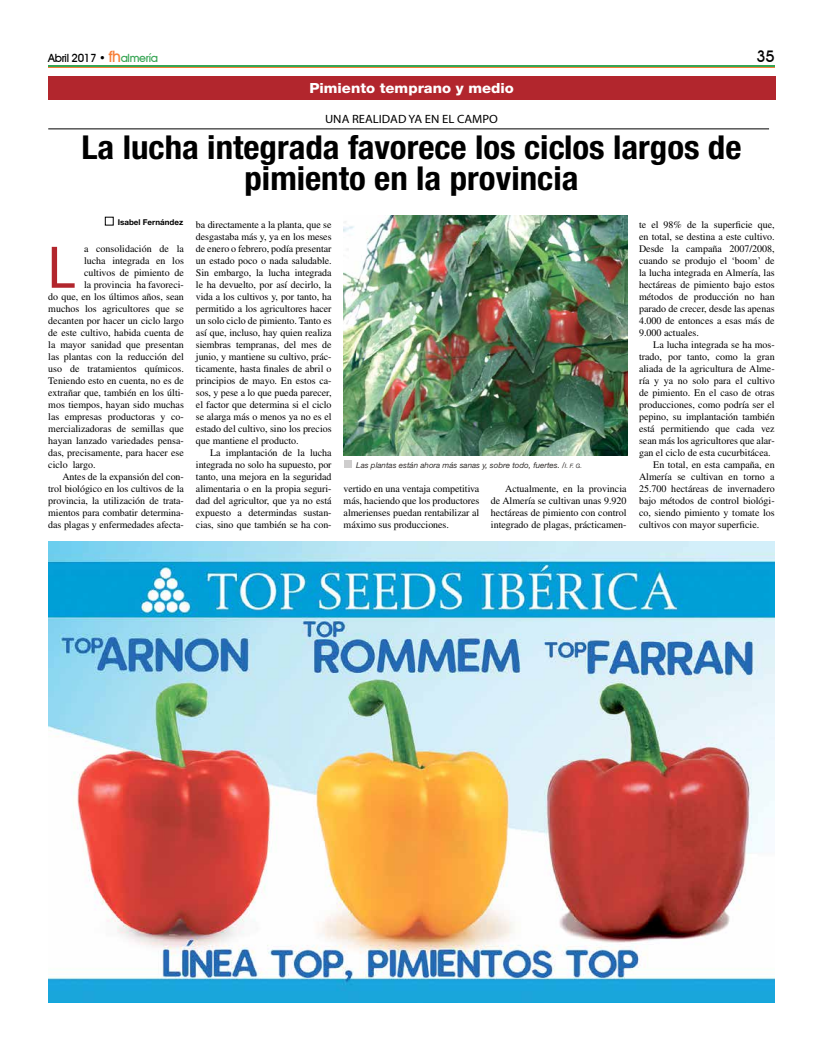
<style>
.page{position:relative;width:823px;height:1049px;background:#fff}
.page>*{position:absolute;margin:0;border:0;box-sizing:border-box;transform-origin:0 0}
.t1{font:condensed 57.3px "Helvetica Neue LT Std";color:#b2262d;scale:1.06 1}
.t2{font:700 condensed 33px/31.3px "Helvetica Neue LT Std";color:#000;text-align:center;scale:1.06 1}
.t3{font:500 16px "Avant Garde IT Cby BT";color:#000}
.t4{font:800 14px "Helvetica Neue LT Std";color:#fff;scale:1.06 1}
.t5{font:12px "Myriad Pro";color:#000;scale:1.06 1}
.t6{font:500 11.3px "Avant Garde IT Cby BT";letter-spacing:-.03em;color:#000}
.t7{font:10px/12px "Times LT Std";color:#000;text-align:justify}
.t8{font:italic 8px "Helvetica Neue LT Std";color:#34302e}
.t9{font:700 8px "Helvetica Neue LT Std";color:#000}
.s1{font-size:15.7px;color:#f77e37}
.s2{color:#36a554}
.s3{font-size:6px}
</style>
<div class="page">
<hr style="left:48px;top:65px;width:726px;height:1px;background:#36a554">
<hr style="left:48px;top:67px;width:726px;height:1px;background:#f77e37">
<img style="left:48px;top:541px;width:726px;height:461px">
<hr style="left:48px;top:129px;width:720px;height:1px;background:#000">
<div style="left:343px;top:460px;width:8px;height:8px;background:#cecdcd"></div>
<img style="left:343px;top:215px;width:283px;height:241px">
<div style="left:105px;top:217px;width:8px;height:8px;border:1px solid #000"></div>
<div style="left:48px;top:77px;width:727px;height:23px;background:#b2262d"></div>
<p class="t6" style="left:48px;top:51px;width:111px">Abril 2017 • <span class="s1">fh</span><span class="s2">almería</span></p>
<h3 class="t3" style="left:756px;top:46px;width:20px">35</h3>
<h3 class="t4" style="left:309px;top:80px;width:194px">Pimiento temprano y medio</h3>
<p class="t5" style="left:325px;top:112px;width:164px">UNA REALIDAD YA EN EL CAMPO</p>
<h2 class="t2" style="left:81px;top:131px;width:624px">La lucha integrada favorece los ciclos largos de pimiento en la provincia</h2>
<p class="t9" style="left:118px;top:217px;width:67px">Isabel Fernández</p>
<p class="t7" style="left:84px;top:243px;width:101px">a consolidación de la</p>
<p class="t7" style="left:84px;top:255px;width:101px">lucha integrada en los</p>
<p class="t7" style="left:84px;top:267px;width:101px">cultivos de pimiento de</p>
<p class="t7" style="left:84px;top:279px;width:101px">la provincia ha favoreci-</p>
<p class="t7" style="left:48px;top:291px;width:137px">do que, en los últimos años, sean</p>
<p class="t7" style="left:48px;top:303px;width:137px">muchos los agricultores que se</p>
<p class="t7" style="left:48px;top:315px;width:137px">decanten por hacer un ciclo largo</p>
<p class="t7" style="left:48px;top:327px;width:137px">de este cultivo, habida cuenta de</p>
<p class="t7" style="left:48px;top:339px;width:137px">la mayor sanidad que presentan</p>
<p class="t7" style="left:48px;top:351px;width:137px">las plantas con la reducción del</p>
<p class="t7" style="left:48px;top:363px;width:137px">uso de tratamientos químicos.</p>
<p class="t7" style="left:48px;top:375px;width:137px">Teniendo esto en cuenta, no es de</p>
<p class="t7" style="left:48px;top:387px;width:137px">extrañar que, también en los últi-</p>
<p class="t7" style="left:48px;top:399px;width:137px">mos tiempos, hayan sido muchas</p>
<p class="t7" style="left:48px;top:411px;width:137px">las empresas productoras y co-</p>
<p class="t7" style="left:48px;top:423px;width:137px">mercializadoras de semillas que</p>
<p class="t7" style="left:48px;top:435px;width:137px">hayan lanzado variedades pensa-</p>
<p class="t7" style="left:48px;top:447px;width:137px">das, precisamente, para hacer ese</p>
<p class="t7" style="left:48px;top:459px;width:49px">ciclo largo.</p>
<p class="t7" style="left:62px;top:471px;width:123px">Antes de la expansión del con-</p>
<p class="t7" style="left:48px;top:483px;width:137px">trol biológico en los cultivos de la</p>
<p class="t7" style="left:48px;top:495px;width:137px">provincia, la utilización de trata-</p>
<p class="t7" style="left:48px;top:507px;width:137px">mientos para combatir determina-</p>
<p class="t7" style="left:48px;top:519px;width:137px">das plagas y enfermedades afecta-</p>
<h1 class="t1" style="left:48px;top:234px;width:27px">L</h1>
<p class="t7" style="left:196px;top:219px;width:137px">ba directamente a la planta, que se desgastaba más y, ya en los meses de enero o febrero, podía presentar un estado poco o nada saludable.<br>Sin embargo, la lucha integrada le ha devuelto, por así decirlo, la vida a los cultivos y, por tanto, ha permitido a los agricultores hacer un solo ciclo de pimiento. Tanto es así que, incluso, hay quien realiza siembras tempranas, del mes de junio, y mantiene su cultivo, prác&shy;ticamente, hasta finales de abril o principios de mayo. En estos ca&shy;sos, y pese a lo que pueda parecer, el factor que determina si el ciclo se alarga más o menos ya no es el estado del cultivo, sino los precios que mantiene el producto.</p>
<p class="t7" style="left:196px;top:447px;width:137px;text-indent:14px">La implantación de la lucha integrada no solo ha supuesto, por tanto, una mejora en la seguridad alimentaria o en la propia seguri&shy;dad del agricultor, que ya no está expuesto a determindas sustan&shy;cias, sino que también se ha con-</p>
<p class="t8" style="left:356px;top:460px;width:227px">Las plantas están ahora más sanas y, sobre todo, fuertes. /<span class="s3">I. F. G.</span></p>
<p class="t7" style="left:343px;top:483px;width:137px">vertido en una ventaja competitiva más, haciendo que los productores almerienses puedan rentabilizar al máximo sus producciones.</p>
<p class="t7" style="left:490px;top:483px;width:137px;text-indent:14px">Actualmente, en la provincia de Almería se cultivan unas 9.920 hectáreas de pimiento con control integrado de plagas, prácticamen-</p>
<p class="t7" style="left:638px;top:219px;width:137px">te el 98% de la superficie que, en total, se destina a este cultivo.<br>Desde la campaña 2007/2008, cuando se produjo el ‘boom’ de la lucha integrada en Almería, las hectáreas de pimiento bajo estos métodos de producción no han parado de crecer, desde las apenas 4.000 de entonces a esas más de 9.000 actuales.</p>
<p class="t7" style="left:652px;top:339px;width:123px">La lucha integrada se ha mos-</p>
<p class="t7" style="left:638px;top:351px;width:137px">trado, por tanto, como la gran</p>
<p class="t7" style="left:638px;top:363px;width:137px">aliada de la agricultura de Alme-</p>
<p class="t7" style="left:638px;top:375px;width:137px">ría y ya no solo para el cultivo</p>
<p class="t7" style="left:638px;top:387px;width:137px">de pimiento. En el caso de otras</p>
<p class="t7" style="left:638px;top:399px;width:137px">producciones, como podría ser el</p>
<p class="t7" style="left:638px;top:411px;width:137px">pepino, su implantación también</p>
<p class="t7" style="left:638px;top:423px;width:137px">está permitiendo que cada vez</p>
<p class="t7" style="left:638px;top:435px;width:137px">sean más los agricultores que alar-</p>
<p class="t7" style="left:638px;top:447px;width:133px">gan el ciclo de esta cucurbitácea.</p>
<p class="t7" style="left:652px;top:459px;width:123px">En total, en esta campaña, en</p>
<p class="t7" style="left:638px;top:471px;width:137px">Almería se cultivan en torno a</p>
<p class="t7" style="left:638px;top:483px;width:137px">25.700 hectáreas de invernadero</p>
<p class="t7" style="left:638px;top:495px;width:137px">bajo métodos de control biológi-</p>
<p class="t7" style="left:638px;top:507px;width:137px">co, siendo pimiento y tomate los</p>
<p class="t7" style="left:638px;top:519px;width:122px">cultivos con mayor superficie.</p>
</div>
